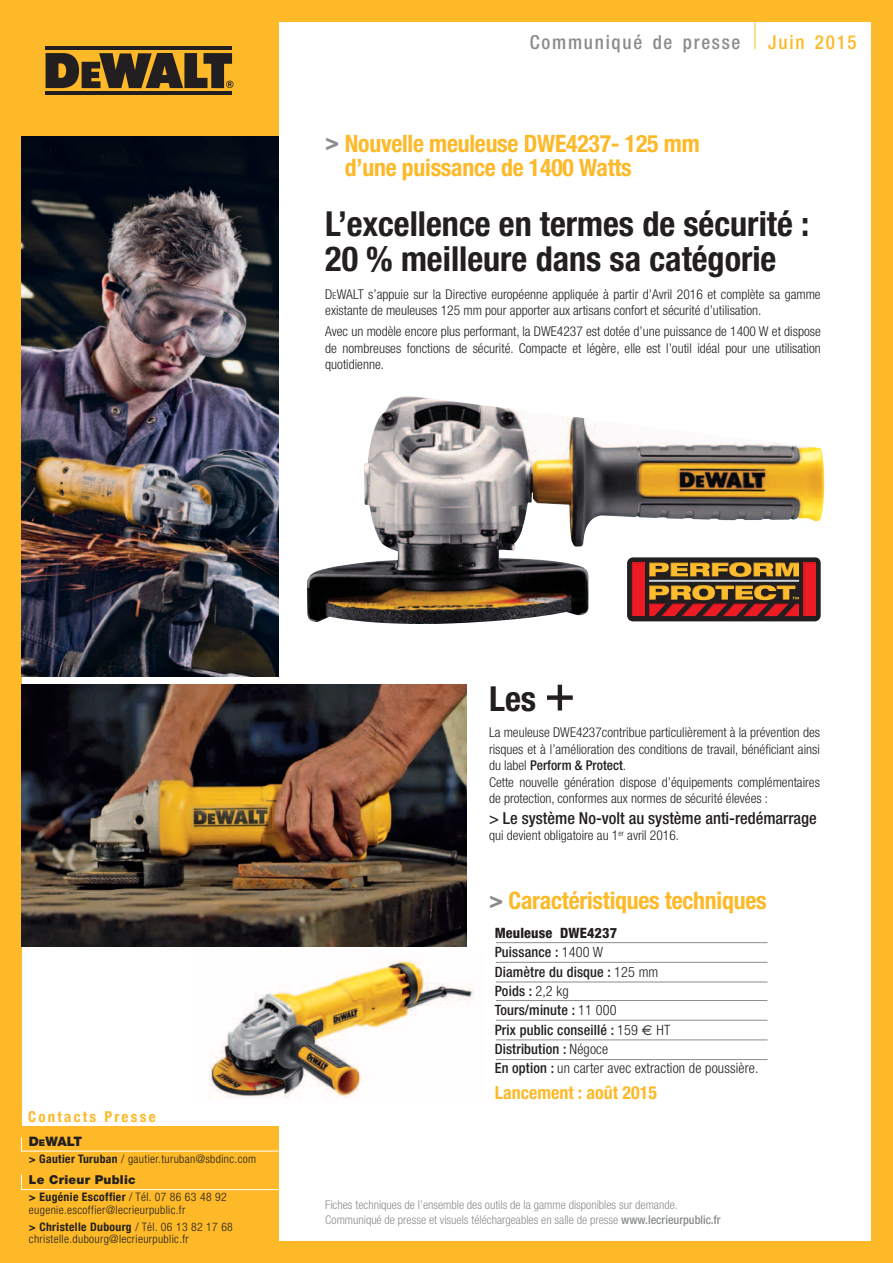
<style>
.page{position:relative;width:893px;height:1263px;background:#fff}
.page>*{position:absolute;margin:0;border:0;box-sizing:border-box;transform-origin:0 0}
.t1{font:700 condensed 34.5px/34.5px "Helvetica Neue";color:#231f20}
.t2{font:700 condensed 24px/24px "Helvetica Neue";letter-spacing:-.01em;color:#fdb928}
.t3{font:500 condensed 19.35px "Helvetica Neue";letter-spacing:.09em;color:#8a8c8e}
.t4{font:500 condensed 19.35px "Helvetica Neue";letter-spacing:.09em;color:#fdb928}
.t5{font:700 condensed 18px "Helvetica Neue";color:#fdb928}
.t6{font:500 condensed 16.5px "Helvetica Neue";color:#231f20}
.t7{font:700 condensed 15px "Helvetica Neue";letter-spacing:.15em;color:#fdb928}
.t8{font:500 condensed 14.25px/19.2px "Helvetica Neue";letter-spacing:.01em;color:#231f20}
.t9{font:300 condensed 13.5px/16.5px "Helvetica Neue";color:#231f20}
.t10{font:900 13.05px "Helvetica Neue";color:#231f20}
.t11{font:900 12.3px "Helvetica Neue";letter-spacing:.02em;color:#231f20}
.t12{font:300 condensed 12px/14.7px "Helvetica Neue";color:#8a8c8e}
.t13{font:300 condensed 11.7px/12.8px "Helvetica Neue";letter-spacing:.03em;color:#231f20}
.s1{color:#8a8c8e}
.s2{font-size:9.45px}
.s3{font-size:9.15px}
.s4{font-weight:700}
.s5{font-weight:500;font-size:51px}
.s6{font-weight:500}
.s7{font-weight:800}
.s8{font-weight:300}
.s9{font-family:"Euro Sans";font-weight:400;font-stretch:normal}
</style>
<div class="page">
<div style="left:0;top:0;width:893px;height:21px;background:#fdb928"></div>
<div style="left:0;top:1242px;width:893px;height:21px;background:#fdb928"></div>
<div style="left:21px;top:1126px;width:258px;height:116px;background:#fdb928"></div>
<div style="left:21px;top:21px;width:258px;height:116px;background:#fdb928"></div>
<div style="left:0;top:0;width:21px;height:1263px;background:#fdb928"></div>
<div style="left:872px;top:0;width:21px;height:1263px;background:#fdb928"></div>
<img style="left:209px;top:959px;width:265px;height:140px">
<hr style="left:45px;top:91px;width:186px;height:4px;background:#231f20">
<hr style="left:46px;top:46px;width:186px;height:4px;background:#231f20">
<svg style="left:46px;top:53px;width:187px;height:35px"></svg>
<img style="left:21px;top:137px;width:258px;height:539px">
<svg style="left:21px;top:1174px;width:258px;height:16px"></svg>
<svg style="left:21px;top:1137px;width:258px;height:15px"></svg>
<svg style="left:755px;top:21px;width:1px;height:28px"></svg>
<hr style="left:496px;top:942px;width:271px;height:1px;background:#8a8c8e">
<hr style="left:496px;top:1000px;width:271px;height:1px;background:#8a8c8e">
<hr style="left:496px;top:982px;width:271px;height:1px;background:#8a8c8e">
<hr style="left:496px;top:962px;width:271px;height:1px;background:#8a8c8e">
<hr style="left:496px;top:1020px;width:271px;height:1px;background:#8a8c8e">
<hr style="left:496px;top:1040px;width:271px;height:1px;background:#8a8c8e">
<hr style="left:496px;top:1059px;width:271px;height:1px;background:#8a8c8e">
<img style="left:21px;top:684px;width:445px;height:263px">
<img style="left:307px;top:396px;width:517px;height:228px">
<div style="left:627px;top:557px;width:194px;height:64px;background:#231f20;border-radius:6px"></div>
<svg style="left:632px;top:562px;width:184px;height:54px"></svg>
<h3 class="t3" style="left:530px;top:30px;width:212px">Communiqué de presse</h3>
<h3 class="t4" style="left:768px;top:30px;width:90px">Juin 2015</h3>
<h2 class="t2" style="left:345px;top:131px;width:356px;text-indent:-19px"><span class="s1">&gt;</span> Nouvelle meuleuse DWE4237- 125 mm d’une puissance de 1400 Watts</h2>
<h1 class="t1" style="left:325px;top:206px;width:485px">L’excellence en termes de sécurité :<br>20 % meilleure dans sa catégorie</h1>
<p class="t9" style="left:325px;top:286px;width:497px">D<span class="s2">e</span>WALT s’appuie sur la Directive européenne appliquée à partir d’Avril 2016 et complète sa gamme existante de meuleuses 125 mm pour apporter aux artisans confort et sécurité d’utilisation.</p>
<p class="t9" style="left:325px;top:323px;width:497px;text-align:justify">Avec un modèle encore plus performant, la DWE4237 est dotée d’une puissance de 1400 W et dispose de nombreuses fonctions de sécurité. Compacte et légère, elle est l’outil idéal pour une utilisation quotidienne.</p>
<p class="t7" style="left:28px;top:1104px;width:129px">Contacts Presse</p>
<p class="t10" style="left:29px;top:1134px;width:55px">D<span class="s3">e</span>WALT</p>
<p class="t13" style="left:29px;top:1153px;width:229px"><span class="s4">&gt; Gautier Turuban</span> / gautier.turuban@sbdinc.com</p>
<p class="t11" style="left:29px;top:1172px;width:108px">Le Crieur Public</p>
<p class="t13" style="left:29px;top:1190px;width:199px"><span class="s4">&gt; Eugénie Escoffier</span> / Tél. 07 86 63 48 92 eugenie.escoffier@lecrieurpublic.fr</p>
<p class="t13" style="left:29px;top:1220px;width:205px"><span class="s4">&gt; Christelle Dubourg</span> / Tél. 06 13 82 17 68 christelle.dubourg@lecrieurpublic.fr</p>
<h1 class="t1" style="left:489px;top:680px;width:88px">Les <span class="s5">+</span></h1>
<p class="t9" style="left:489px;top:724px;width:332px">La meuleuse DWE4237contribue particulièrement à la prévention des risques et à l’amélioration des conditions de travail, bénéficiant ainsi du label <span class="s6">Perform &amp; Protect</span>.<br>Cette nouvelle génération dispose d’équipements complémentaires de protection, conformes aux normes de sécurité élevées :</p>
<p class="t6" style="left:489px;top:808px;width:329px">&gt; Le système No-volt au système anti-redémarrage</p>
<p class="t9" style="left:489px;top:827px;width:192px">qui devient obligatoire au 1<sup>er</sup> avril 2016.</p>
<h2 class="t2" style="left:489px;top:888px;width:279px"><span class="s1">&gt;</span> Caractéristiques techniques</h2>
<p class="t8" style="left:495px;top:923px;width:265px"><span class="s7">Meuleuse DWE4237<br></span>Puissance : <span class="s8">1400 W<br></span>Diamètre du disque : <span class="s8">125 mm<br></span>Poids : <span class="s8">2,2 kg<br></span>Tours/minute : <span class="s8">11 000<br></span>Prix public conseillé : <span class="s8">159</span> <span class="s9">€</span> <span class="s8">HT<br></span>Distribution : <span class="s8">Négoce<br></span>En option : <span class="s8">un carter avec extraction de poussière.</span></p>
<h3 class="t5" style="left:495px;top:1081px;width:164px">Lancement : août 2015</h3>
<p class="t12" style="left:325px;top:1198px;width:397px">Fiches techniques de l’ensemble des outils de la gamme disponibles sur demande.<br>Communiqué de presse et visuels téléchargeables en salle de presse <span class="s6">www.lecrieurpublic.fr</span></p>
</div>
